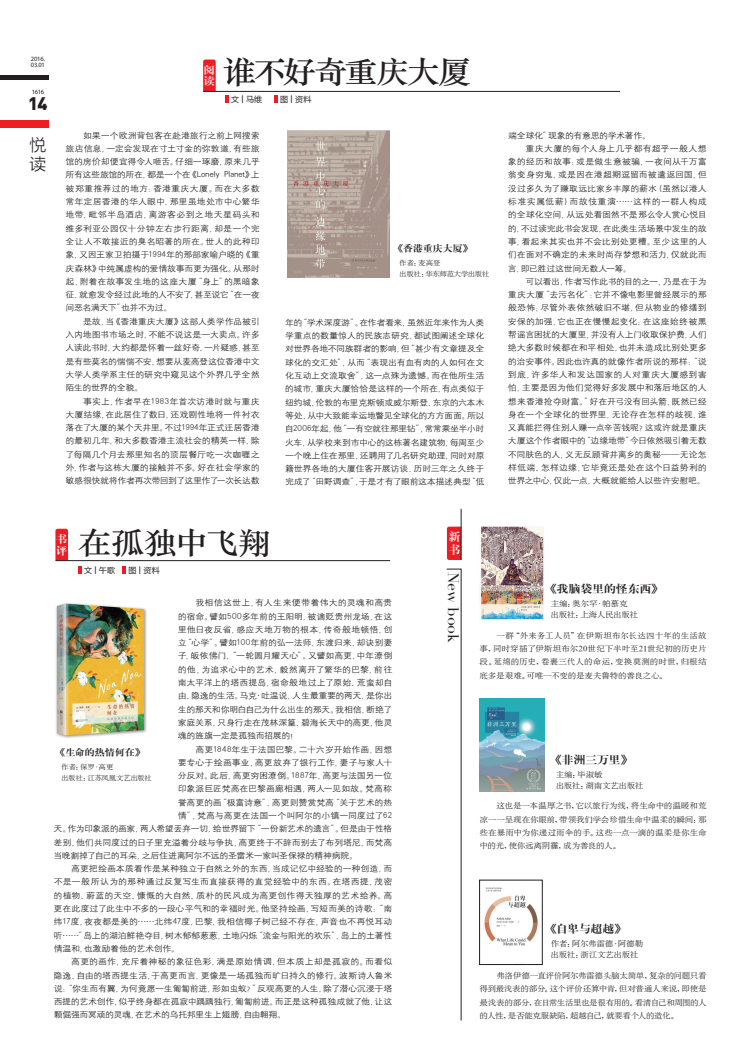
<style>
.page{position:relative;width:752px;height:1063px;background:#fff}
.page>*{position:absolute;margin:0;border:0;box-sizing:border-box;transform-origin:0 0}
.t1{font:30.7px "ST Zhongsong";letter-spacing:-.06em;color:#231f20;scale:1.08 1}
.t2{font:900 18px "DIN";color:#231f20}
.t3{font:17px/18.6px "FZLTXHK GBK1 0";color:#231f20}
.t4{font:14.9px "Didot";letter-spacing:-.01em;color:#231f20;scale:1.08 1}
.t5{font:11.5px/12.4px "H Ya 4 gj";color:#fff}
.t6{font:11.2px "H Ya 4 gj";letter-spacing:-.01em;color:#231f20;scale:1.08 1}
.t7{font:10.6px/11.4px "H Ya 4 gj";color:#fff;scale:1.04 1}
.t8{font:9.3px "H Ya 4 gj";letter-spacing:-.005em;color:#231f20;scale:1.08 1}
.t9{font:8.4px/13.3px "H Yg 2 gj";letter-spacing:-.025em;color:#231f20;text-align:justify;scale:1.08 1}
.t10{font:8.4px "H Yg 2 gj";color:#231f20;scale:1.08 1}
.t11{font:8.4px "H Yg 2 gj";letter-spacing:-.05em;color:#231f20;scale:1.08 1}
.t12{font:8.4px "H Yg 2 gj";letter-spacing:.005em;color:#231f20;scale:1.08 1}
.t13{font:8.4px "H Yg 2 gj";letter-spacing:.01em;color:#231f20;scale:1.08 1}
.t14{font:8.4px "H Yg 2 gj";letter-spacing:.03em;color:#231f20;scale:1.08 1}
.t15{font:8.4px "H Yg 2 gj";letter-spacing:.025em;color:#231f20;scale:1.08 1}
.t16{font:8.4px "H Yg 2 gj";letter-spacing:.02em;color:#231f20;scale:1.08 1}
.t17{font:8.4px "H Yg 2 gj";letter-spacing:-.055em;color:#231f20;scale:1.08 1}
.t18{font:7.9px/13.3px "H Ya 6 gj";letter-spacing:-.025em;color:#231f20;scale:1.08 1}
.t19{font:7.7px "Microsoft Ya Hei";letter-spacing:.045em;color:#231f20;scale:1.04 1}
.t20{font:7px/11.3px "H Ya 6 gj";letter-spacing:-.045em;color:#231f20;scale:1.08 1}
.t21{font:6.5px/6px "Myriad Pro";letter-spacing:-.04em;color:#231f20}
.s1{font-size:9.6px}
</style>
<div class="page">
<img style="left:56px;top:603px;width:91px;height:135px">
<svg style="left:55px;top:529px;width:13px;height:31px"></svg>
<div style="left:0;top:121px;width:48px;height:7px;background:#ee1d23"></div>
<hr style="left:0;top:76px;width:48px;height:4px;background:#231f20">
<svg style="left:78px;top:567px;width:4px;height:7px"></svg>
<svg style="left:122px;top:567px;width:4px;height:7px"></svg>
<hr style="left:55px;top:560px;width:335px;height:1px;background:#231f20">
<svg style="left:446px;top:527px;width:14px;height:33px"></svg>
<svg style="left:446px;top:569px;width:15px;height:452px"></svg>
<hr style="left:460px;top:509px;width:1px;height:51px;background:#231f20">
<svg style="left:203px;top:60px;width:12px;height:31px"></svg>
<svg style="left:225px;top:96px;width:4px;height:7px"></svg>
<svg style="left:274px;top:96px;width:4px;height:7px"></svg>
<hr style="left:203px;top:91px;width:416px;height:1px;background:#231f20">
<img style="left:479px;top:526px;width:65px;height:93px">
<img style="left:479px;top:698px;width:65px;height:93px">
<img style="left:483px;top:887px;width:57px;height:59px">
<div style="left:479px;top:880px;width:63px;height:85px;border:1px solid #231f20"></div>
<img style="left:288px;top:131px;width:101px;height:147px">
<p class="t21" style="left:31px;top:56px;width:16px">2016.<br>03.01</p>
<p class="t7" style="left:204px;top:64px;width:12px">阅读</p>
<h1 class="t1" style="left:223px;top:50px;width:231px">谁不好奇重庆大厦</h1>
<p class="t21" style="left:32px;top:89px;width:14px">1616</p>
<h2 class="t2" style="left:28px;top:91px;width:21px">14</h2>
<p class="t19" style="left:231px;top:94px;width:31px">文 <span class="s1">l</span> 马维</p>
<p class="t19" style="left:280px;top:94px;width:32px">图 <span class="s1">l</span> 资料</p>
<h3 class="t3" style="left:29px;top:136px;width:18px">悦读</h3>
<p class="t9" style="left:65px;top:128px;width:181px;text-indent:18px">如果一个欧洲背包客在赴港旅行之前上网搜索旅店信息，一定会发现在寸土寸金的弥敦道，有些旅馆的房价却便宜得令人咂舌。仔细一琢磨，原来几乎所有这些旅馆的所在，都是一个在《Lonely Planet》上被郑重推荐过的地方：香港重庆大厦。而在大多数常年定居香港的华人眼中，那里虽地处市中心繁华地带，毗邻半岛酒店，离游客必到之地天星码头和维多利亚公园仅十分钟左右步行距离，却是一个完全让人不敢接近的臭名昭著的所在。世人的此种印象，又因王家卫拍摄于1994年的那部家喻户晓的《重庆森林》中纯属虚构的爱情故事而更为强化。从那时起，附着在故事发生地的这座大厦“身上”的黑暗象征，就愈发令经过此地的人不安了，甚至说它“在一夜间恶名满天下”也并不为过。</p>
<p class="t9" style="left:65px;top:315px;width:181px;text-indent:18px">是故，当《香港重庆大厦》这部人类学作品被引入内地图书市场之时，不能不说这是一大卖点。许多人读此书时，大约都是怀着一丝好奇、一片疑惑，甚至是有些莫名的惴惴不安，想要从麦高登这位香港中文大学人类学系主任的研究中窥见这个外界几乎全然陌生的世界的全貌。</p>
<p class="t9" style="left:65px;top:394px;width:181px;text-indent:18px">事实上，作者早在1983年首次访港时就与重庆大厦结缘，在此居住了数日，还戏剧性地将一件衬衣落在了大厦的某个天井里。不过1994年正式迁居香港的最初几年，和大多数香港主流社会的精英一样，除了每隔几个月去那里知名的顶层餐厅吃一次咖喱之外，作者与这栋大厦的接触并不多。好在社会学家的敏感很快就将作者再次带回到了这里作了一次长达数</p>
<p class="t8" style="left:393px;top:244px;width:75px">《香港重庆大厦》</p>
<p class="t20" style="left:399px;top:257px;width:85px">作者：麦高登<br>出版社：华东师范大学出版社</p>
<p class="t9" style="left:285px;top:316px;width:186px">年的“学术深度游”。在作者看来，虽然近年来作为人类学重点的数量惊人的民族志研究，都试图阐述全球化对世界各地不同族群者的影响，但“甚少有文章提及全球化的交汇处”，从而“表现出有血有肉的人如何在文化互动上交流取舍”，这一点殊为遗憾。而在他所生活的城市，重庆大厦恰恰是这样的一个所在，有点类似于纽约城、伦敦的布里克斯顿或威尔斯登、东京的六本木等处，从中大致能幸运地瞥见全球化的方方面面。所以自2006年起，他“一有空就往那里钻”，常常乘坐半小时火车，从学校来到市中心的这栋著名建筑物，每周至少一个晚上住在那里，还聘用了几名研究助理，同时对原籍世界各地的大厦住客开展访谈，历时三年之久终于完成了“田野调查”，于是才有了眼前这本描述典型“低</p>
<p class="t11" style="left:507px;top:131px;width:133px">端全球化”现象的有意思的学术著作。</p>
<p class="t16" style="left:525px;top:144px;width:169px">重庆大厦的每个人身上几乎都有超乎一般人想</p>
<p class="t10" style="left:507px;top:157px;width:185px">象的经历和故事：或是做生意被骗，一夜间从千万富</p>
<p class="t10" style="left:507px;top:171px;width:185px">翁变身穷鬼，或是因在港超期逗留而被遣返回国，但</p>
<p class="t9" style="left:507px;top:182px;width:185px">没过多久为了赚取远比家乡丰厚的薪水（虽然以港人</p>
<p class="t14" style="left:507px;top:197px;width:185px">标准实属低薪）而故伎重演……这样的一群人构成</p>
<p class="t9" style="left:507px;top:208px;width:185px">的全球化空间，从远处看固然不是那么令人赏心悦目</p>
<p class="t9" style="left:507px;top:222px;width:185px">的，不过读完此书会发现，在此类生活场景中发生的故</p>
<p class="t10" style="left:507px;top:237px;width:185px">事，看起来其实也并不会比别处更糟。至少这里的人</p>
<p class="t9" style="left:507px;top:248px;width:185px">们在面对不确定的未来时尚存梦想和活力，仅就此而</p>
<p class="t17" style="left:507px;top:264px;width:116px">言，即已胜过这世间无数人一筹。</p>
<p class="t11" style="left:525px;top:277px;width:169px">可以看出，作者写作此书的目的之一，乃是在于为</p>
<p class="t9" style="left:507px;top:288px;width:185px">重庆大厦“去污名化”：它并不像电影里曾经展示的那</p>
<p class="t10" style="left:507px;top:304px;width:185px">般恐怖；尽管外表依然破旧不堪，但从物业的修缮到</p>
<p class="t12" style="left:507px;top:317px;width:185px">安保的加强，它也正在慢慢起变化；在这座始终被黑</p>
<p class="t11" style="left:507px;top:330px;width:185px">帮谣言困扰的大厦里，并没有人上门收取保护费，人们</p>
<p class="t9" style="left:507px;top:341px;width:185px">绝大多数时候都在和平相处，也并未造成比别处更多</p>
<p class="t9" style="left:507px;top:355px;width:185px">的治安事件。因此也许真的就像作者所说的那样：“说</p>
<p class="t15" style="left:507px;top:370px;width:185px">到底，许多华人和发达国家的人对重庆大厦感到害</p>
<p class="t9" style="left:507px;top:381px;width:185px">怕，主要是因为他们觉得好多发展中和落后地区的人</p>
<p class="t9" style="left:507px;top:394px;width:185px">想来香港抢夺财富。”好在开弓没有回头箭，既然已经</p>
<p class="t9" style="left:507px;top:408px;width:185px">身在一个全球化的世界里，无论存在怎样的歧视，谁</p>
<p class="t9" style="left:507px;top:421px;width:185px">又真能拦得住别人赚一点辛苦钱呢？这或许就是重庆</p>
<p class="t9" style="left:507px;top:434px;width:185px">大厦这个作者眼中的“边缘地带”今日依然吸引着无数</p>
<p class="t9" style="left:507px;top:448px;width:185px">不同肤色的人，义无反顾背井离乡的奥秘——无论怎</p>
<p class="t13" style="left:507px;top:463px;width:185px">样低端、怎样边缘，它毕竟还是处在这个日益势利的</p>
<p class="t11" style="left:507px;top:477px;width:184px">世界之中心，仅此一点，大概就能给人以些许安慰吧。</p>
<p class="t7" style="left:56px;top:533px;width:12px">书评</p>
<h1 class="t1" style="left:78px;top:521px;width:180px">在孤独中飞翔</h1>
<p class="t19" style="left:84px;top:565px;width:31px">文 <span class="s1">l</span> 午歌</p>
<p class="t19" style="left:128px;top:565px;width:32px">图 <span class="s1">l</span> 资料</p>
<p class="t8" style="left:55px;top:748px;width:84px">《生命的热情何在》</p>
<p class="t20" style="left:61px;top:761px;width:85px">作者：保罗·高更<br>出版社：江苏凤凰文艺出版社</p>
<p class="t9" style="left:178px;top:596px;width:200px;text-indent:18px">我相信这世上，有人生来便带着伟大的灵魂和高贵的宿命。譬如500多年前的王阳明，被谪贬贵州龙场，在这里他日夜反省，感应天地万物的根本，传奇般地顿悟，创立“心学”。譬如100年前的弘一法师，东渡归来，却诀别妻子，皈依佛门，“一轮圆月耀天心”。又譬如高更，中年潦倒的他，为追求心中的艺术，毅然离开了繁华的巴黎，前往南太平洋上的塔西提岛，宿命般地过上了原始、荒蛮却自由、隐逸的生活。马克·吐温说，人生最重要的两天，是你出生的那天和你明白自己为什么出生的那天。我相信，断绝了家庭关系，只身行走在茂林深篁、碧海长天中的高更，他灵魂的旌旗一定是孤独而招展的！</p>
<p class="t9" style="left:178px;top:742px;width:200px;text-indent:18px">高更1848年生于法国巴黎。二十六岁开始作画，因想要专心于绘画事业，高更放弃了银行工作，妻子与家人十分反对。此后，高更穷困潦倒。1887年，高更与法国另一位印象派巨匠梵高在巴黎画廊相遇，两人一见如故。梵高称誉高更的画“极富诗意”，高更则赞赏梵高“关于艺术的热情”，梵高与高更在法国一个叫阿尔的小镇一同度过了62</p>
<p class="t9" style="left:54px;top:822px;width:315px">天。作为印象派的画家，两人希望丢弃一切，给世界留下“一份新艺术的遗言”。但是由于性格差别，他们共同度过的日子里充溢着分歧与争执，高更终于不辞而别去了布列塔尼，而梵高当晚割掉了自己的耳朵，之后住进离阿尔不远的圣雷米一家叫圣保禄的精神病院。</p>
<p class="t9" style="left:54px;top:862px;width:315px;text-indent:18px">高更把绘画本质看作是某种独立于自然之外的东西，当成记忆中经验的一种创造，而不是一般所认为的那种通过反复写生而直接获得的直觉经验中的东西。在塔西提，茂密的植物、蔚蓝的天空、慷慨的大自然、质朴的民风成为高更创作得天独厚的艺术给养。高更在此度过了此生中不多的一段心平气和的幸福时光。他坚持绘画，写短而美的诗歌：“南纬17度，夜夜都是美的……北纬47度，巴黎，我相信椰子树己经不存在，声音也不再悦耳动听……”岛上的湖泊鲜艳夺目，树木郁郁葱葱，土地闪烁“流金与阳光的欢乐”，岛上的土著性情温和，也激励着他的艺术创作。</p>
<p class="t9" style="left:54px;top:955px;width:315px;text-indent:18px">高更的画作，充斥着神秘的象征色彩，满是原始情调，但本质上却是孤寂的。而看似隐逸、自由的塔西提生活，于高更而言，更像是一场孤独而旷日持久的修行。波斯诗人鲁米说：“你生而有翼，为何竟愿一生匍匐前进，形如虫蚁？”反观高更的人生，除了潜心沉浸于塔西提的艺术创作，似乎终身都在孤寂中踽踽独行，匍匐前进。而正是这种孤独成就了他，让这颗倔强而冥顽的灵魂，在艺术的乌托邦里生上翅膀，自由翱翔。</p>
<h3 class="t5" style="left:448px;top:531px;width:13px">新书</h3>
<h3 class="t4" style="left:462px;top:572px;width:67px;rotate:90deg">New book</h3>
<h3 class="t6" style="left:544px;top:583px;width:111px">《我脑袋里的怪东西》</h3>
<p class="t18" style="left:550px;top:598px;width:82px;line-height:11.3px">主编：奥尔罕·帕慕克<br>出版社：上海人民出版社</p>
<p class="t18" style="left:479px;top:629px;width:212px;text-align:justify;text-indent:17px">一群“外来务工人员”在伊斯坦布尔长达四十年的生活故事，同时穿插了伊斯坦布尔20世纪下半叶至21世纪初的历史片段。延绵的历史，卷裹三代人的命运，变换莫测的时世，归根结底多是艰难。可唯一不变的是麦夫鲁特的善良之心。</p>
<h3 class="t6" style="left:550px;top:754px;width:78px">《非洲三万里》</h3>
<p class="t18" style="left:555px;top:769px;width:83px;line-height:11.3px">主编：毕淑敏<br>出版社：湖南文艺出版社</p>
<p class="t18" style="left:479px;top:799px;width:212px;text-align:justify;text-indent:17px">这也是一本温厚之书，它以旅行为线，将生命中的温暖和荒凉一一呈现在你眼前，带领我们学会珍惜生命中温柔的瞬间：那些在暴雨中为你递过雨伞的手。这些一点一滴的温柔是你生命中的光，使你远离阴霾，成为善良的人。</p>
<h3 class="t6" style="left:544px;top:923px;width:76px">《自卑与超越》</h3>
<p class="t18" style="left:550px;top:938px;width:87px;line-height:11.3px">作者：阿尔弗雷德·阿德勒出版社：浙江文艺出版社</p>
<p class="t18" style="left:479px;top:969px;width:212px;text-align:justify;text-indent:17px">弗洛伊德一直评价阿尔弗雷德头脑太简单，复杂的问题只看得到最浅表的部分。这个评价还算中肯，但对普通人来说，即使是最浅表的部分，在日常生活里也是很有用的。看清自己和周围的人的人性，是否能克服缺陷，超越自己，就要看个人的造化。</p>
</div>
